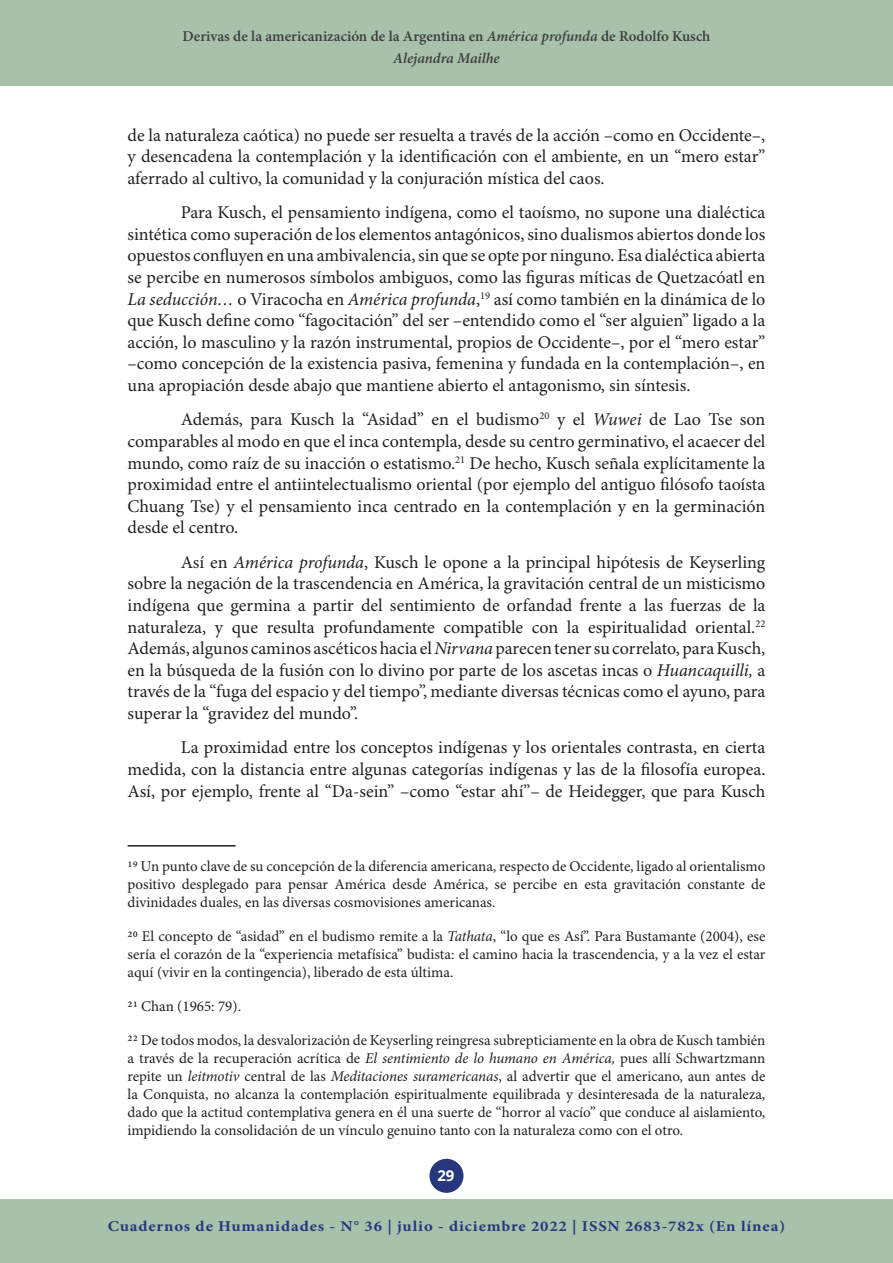
<style>
.page{position:relative;width:893px;height:1263px;background:#fff}
.page>*{position:absolute;margin:0;border:0;box-sizing:border-box;transform-origin:0 0}
.CUERPO{font:18px/21.6px "Minion Pro";color:#231f20;text-align:justify}
.FOOTNOTE{font:15px/18px "Minion Pro";color:#231f20;text-align:justify}
.t1{font:600 15px/22.5px "Minion Pro";color:#3e3e3f;text-align:center}
.t2{font:700 15px "Minion Pro";letter-spacing:.05em;color:#27377e;scale:1.11 1}
.t3{font:700 15px "Open Sans";color:#fff}
.s1{font-style:italic}
</style>
<div class="page">
<div style="left:429px;top:1159px;width:34px;height:34px;background:#27377e;border-radius:50%"></div>
<div style="left:0;top:0;width:893px;height:85px;background:#a7c1ab"></div>
<div style="left:0;top:1199px;width:893px;height:64px;background:#a7c1ab"></div>
<hr style="left:128px;top:845px;width:108px;height:1px;background:#231f20">
<p class="t1" style="left:183px;top:25px;width:529px">Derivas de la americanización de la Argentina en <span class="s1">América profunda</span> de Rodolfo Kusch<br><span class="s1">Alejandra Mailhe</span></p>
<p class="CUERPO" style="left:128px;top:125px;width:639px">de la naturaleza caótica) no puede ser resuelta a través de la acción –como en Occidente–, y desencadena la contemplación y la identificación con el ambiente, en un “mero estar” aferrado al cultivo, la comunidad y la conjuración mística del caos.</p>
<p class="CUERPO" style="left:128px;top:202px;width:639px;text-indent:53px">Para Kusch, el pensamiento indígena, como el taoísmo, no supone una dialéctica sintética como superación de los elementos antagónicos, sino dualismos abiertos donde los opuestos confluyen en una ambivalencia, sin que se opte por ninguno. Esa dialéctica abierta se percibe en numerosos símbolos ambiguos, como las figuras míticas de Quetzacóatl en <span class="s1">La seducción…</span> o Viracocha en <span class="s1">América profunda</span>,<sup>19</sup> así como también en la dinámica de lo que Kusch define como “fagocitación” del ser –entendido como el “ser alguien” ligado a la acción, lo masculino y la razón instrumental, propios de Occidente–, por el “mero estar” –como concepción de la existencia pasiva, femenina y fundada en la contemplación–, en una apropiación desde abajo que mantiene abierto el antagonismo, sin síntesis.</p>
<p class="CUERPO" style="left:128px;top:410px;width:639px;text-indent:53px">Además, para Kusch la “Asidad” en el budismo<sup>20</sup> y el <span class="s1">Wuwei</span> de Lao Tse son comparables al modo en que el inca contempla, desde su centro germinativo, el acaecer del mundo, como raíz de su inacción o estatismo.<sup>21</sup> De hecho, Kusch señala explícitamente la proximidad entre el antiintelectualismo oriental (por ejemplo del antiguo filósofo taoísta Chuang Tse) y el pensamiento inca centrado en la contemplación y en la germinación desde el centro.</p>
<p class="CUERPO" style="left:128px;top:552px;width:639px;text-indent:53px">Así en <span class="s1">América profunda</span>, Kusch le opone a la principal hipótesis de Keyserling sobre la negación de la trascendencia en América, la gravitación central de un misticismo indígena que germina a partir del sentimiento de orfandad frente a las fuerzas de la naturaleza, y que resulta profundamente compatible con la espiritualidad oriental.<sup>22<br></sup>Además, algunos caminos ascéticos hacia el <span class="s1">Nirvana</span> parecen tener su correlato, para Kusch, en la búsqueda de la fusión con lo divino por parte de los ascetas incas o <span class="s1">Huancaquilli,</span> a través de la “fuga del espacio y del tiempo”, mediante diversas técnicas como el ayuno, para superar la “gravidez del mundo”.</p>
<p class="CUERPO" style="left:128px;top:737px;width:639px;text-indent:53px">La proximidad entre los conceptos indígenas y los orientales contrasta, en cierta medida, con la distancia entre algunas categorías indígenas y las de la filosofía europea.<br>Así, por ejemplo, frente al “Da-sein” –como “estar ahí”– de Heidegger, que para Kusch</p>
<p class="FOOTNOTE" style="left:128px;top:858px;width:639px">19 Un punto clave de su concepción de la diferencia americana, respecto de Occidente, ligado al orientalismo positivo desplegado para pensar América desde América, se percibe en esta gravitación constante de divinidades duales, en las diversas cosmovisiones americanas.</p>
<p class="FOOTNOTE" style="left:128px;top:928px;width:639px">20 El concepto de “asidad” en el budismo remite a la <span class="s1">Tathata</span>, “lo que es Así”. Para Bustamante (2004), ese sería el corazón de la “experiencia metafísica” budista: el camino hacia la trascendencia, y a la vez el estar aquí (vivir en la contingencia), liberado de esta última.</p>
<p class="FOOTNOTE" style="left:128px;top:998px;width:115px">21 Chan (1965: 79).</p>
<p class="FOOTNOTE" style="left:128px;top:1032px;width:639px">22 De todos modos, la desvalorización de Keyserling reingresa subrepticiamente en la obra de Kusch también a través de la recuperación acrítica de <span class="s1">El sentimiento de lo humano en América,</span> pues allí Schwartzmann repite un <span class="s1">leitmotiv</span> central de las <span class="s1">Meditaciones suramericanas</span>, al advertir que el americano, aun antes de la Conquista, no alcanza la contemplación espiritualmente equilibrada y desinteresada de la naturaleza, dado que la actitud contemplativa genera en él una suerte de “horror al vacío” que conduce al aislamiento, impidiendo la consolidación de un vínculo genuino tanto con la naturaleza como con el otro.</p>
<p class="t3" style="left:437px;top:1165px;width:19px">29</p>
<p class="t2" style="left:108px;top:1216px;width:612px">Cuadernos de Humanidades - N° 36 | julio - diciembre 2022 | ISSN 2683-782x (En línea)</p>
</div>
